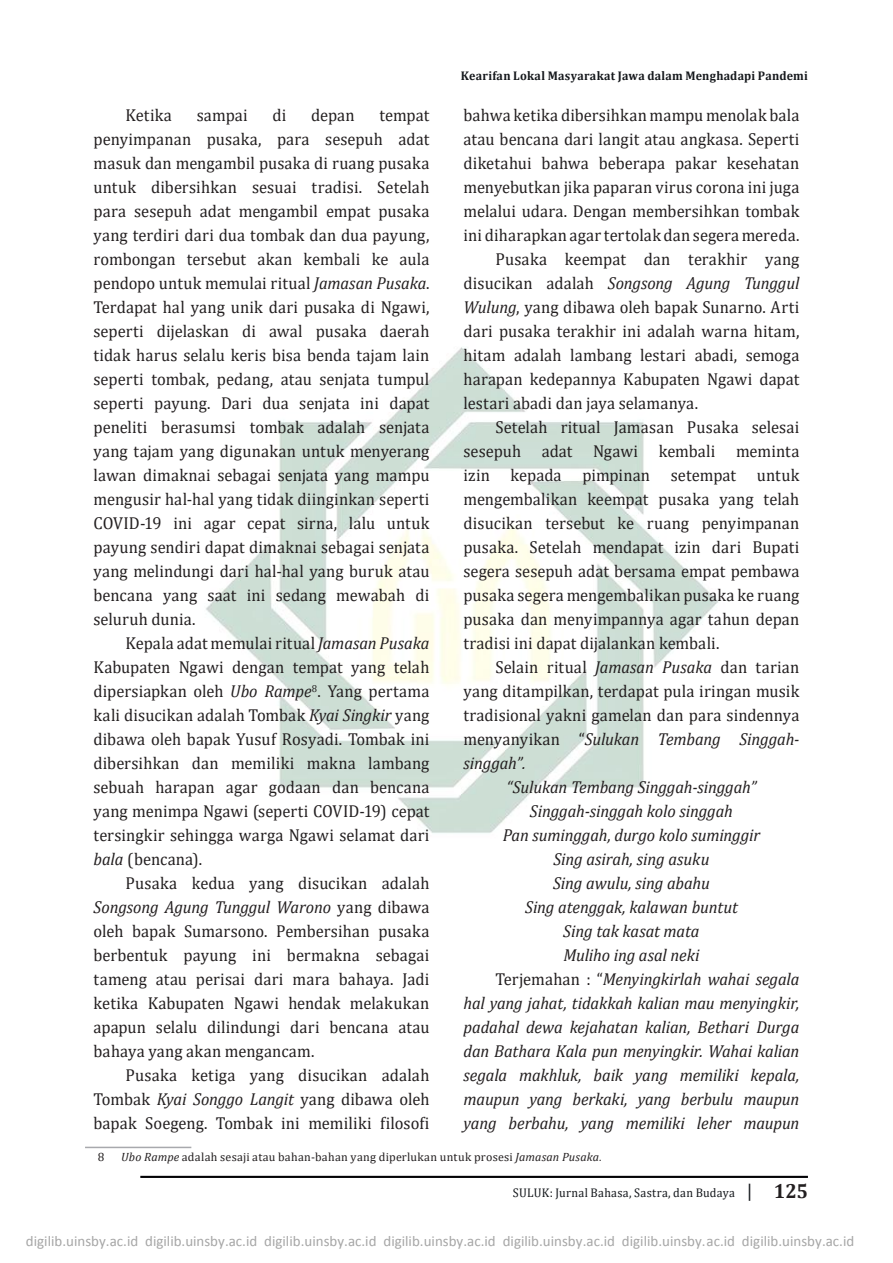
<style>
.page{position:relative;width:893px;height:1263px;background:#fff}
.page>*{position:absolute;margin:0;border:0;box-sizing:border-box;transform-origin:0 0}
.t1{font:17.4px/24px "Cambria";letter-spacing:.005em;color:#231f20;text-align:justify;scale:.95 1}
.t2{font:italic 17.4px "Cambria";letter-spacing:-.01em;color:#231f20;scale:.95 1}
.t3{font:15px "Calibri";color:#a6a6a6}
.t4{font:700 12.6px "Cambria";letter-spacing:.02em;color:#15181c;scale:.95 1}
.t5{font:12.6px "Cambria";letter-spacing:.025em;color:#15181c;scale:.95 1}
.t6{font:12px "Cambria";letter-spacing:.02em;color:#231f20}
.s1{font-style:normal}
.s2{font-style:italic}
.s3{font-family:"Times New Roman"}
.s4{font-size:18.9px}
.s5{font-weight:700;font-size:20.4px;color:#231f20}
</style>
<div class="page">
<img style="left:206px;top:347px;width:512px;height:486px">
<hr style="left:140px;top:1176px;width:668px;height:2px;background:#020205">
<hr style="left:85px;top:1147px;width:106px;height:1px;background:#a8a9ad">
<p class="t4" style="left:461px;top:66px;width:367px">Kearifan Lokal Masyarakat Jawa dalam Menghadapi Pandemi</p>
<p class="t1" style="left:125px;top:103px;width:51px">Ketika</p>
<p class="t1" style="left:197px;top:103px;width:55px">sampai</p>
<p class="t1" style="left:273px;top:103px;width:16px">di</p>
<p class="t1" style="left:311px;top:103px;width:47px">depan</p>
<p class="t1" style="left:463px;top:103px;width:355px">bahwa ketika dibersihkan mampu menolak bala</p>
<p class="t1" style="left:463px;top:127px;width:355px">atau bencana dari langit atau angkasa. Seperti</p>
<p class="t1" style="left:463px;top:151px;width:355px">diketahui bahwa beberapa pakar kesehatan</p>
<p class="t1" style="left:463px;top:175px;width:355px">menyebutkan jika paparan virus corona ini juga</p>
<p class="t1" style="left:463px;top:199px;width:355px">melalui udara. Dengan membersihkan tombak</p>
<p class="t1" style="left:463px;top:223px;width:355px">ini diharapkan agar tertolak dan segera mereda.</p>
<p class="t1" style="left:495px;top:247px;width:322px">Pusaka keempat dan terakhir yang</p>
<p class="t2" style="left:463px;top:271px;width:355px"><span class="s1">disucikan adalah</span> Songsong Agung Tunggul</p>
<p class="t1" style="left:463px;top:295px;width:355px"><span class="s2">Wulung</span>, yang dibawa oleh bapak Sunarno. Arti</p>
<p class="t1" style="left:463px;top:319px;width:355px">dari pusaka terakhir ini adalah warna hitam,</p>
<p class="t1" style="left:463px;top:343px;width:355px">hitam adalah lambang lestari abadi, semoga</p>
<p class="t1" style="left:463px;top:367px;width:355px">harapan kedepannya Kabupaten Ngawi dapat</p>
<p class="t1" style="left:463px;top:391px;width:248px">lestari abadi dan jaya selamanya.</p>
<p class="t1" style="left:495px;top:415px;width:322px">Setelah ritual Jamasan Pusaka selesai</p>
<p class="t1" style="left:463px;top:439px;width:355px">sesepuh adat Ngawi kembali meminta</p>
<p class="t1" style="left:463px;top:463px;width:355px">izin kepada pimpinan setempat untuk</p>
<p class="t1" style="left:463px;top:487px;width:355px">mengembalikan keempat pusaka yang telah</p>
<p class="t1" style="left:463px;top:511px;width:355px">disucikan tersebut ke ruang penyimpanan</p>
<p class="t1" style="left:463px;top:535px;width:355px">pusaka. Setelah mendapat izin dari Bupati</p>
<p class="t1" style="left:463px;top:559px;width:355px">segera sesepuh adat bersama empat pembawa</p>
<p class="t1" style="left:463px;top:583px;width:355px">pusaka segera mengembalikan pusaka ke ruang</p>
<p class="t1" style="left:463px;top:607px;width:355px">pusaka dan menyimpannya agar tahun depan</p>
<p class="t1" style="left:463px;top:631px;width:271px">tradisi ini dapat dijalankan kembali.</p>
<p class="t1" style="left:495px;top:655px;width:322px">Selain ritual <span class="s2">Jamasan Pusaka</span> dan tarian</p>
<p class="t1" style="left:463px;top:679px;width:355px">yang ditampilkan, terdapat pula iringan musik</p>
<p class="t1" style="left:463px;top:703px;width:355px">tradisional yakni gamelan dan para sindennya</p>
<p class="t2" style="left:463px;top:727px;width:355px"><span class="s1">menyanyikan “</span>Sulukan Tembang Singgah-</p>
<p class="t2" style="left:463px;top:751px;width:67px">singgah”.</p>
<p class="t2" style="left:506px;top:775px;width:265px">“Sulukan Tembang Singgah-singgah”</p>
<p class="t2" style="left:530px;top:799px;width:215px">Singgah-singgah kolo singgah</p>
<p class="t2" style="left:503px;top:823px;width:272px">Pan suminggah, durgo kolo suminggir</p>
<p class="t2" style="left:553px;top:847px;width:166px">Sing asirah, sing asuku</p>
<p class="t2" style="left:553px;top:871px;width:167px">Sing awulu, sing abahu</p>
<p class="t2" style="left:525px;top:895px;width:225px">Sing atenggak, kalawan buntut</p>
<p class="t2" style="left:563px;top:919px;width:145px">Sing tak kasat mata</p>
<p class="t2" style="left:563px;top:943px;width:145px">Muliho ing asal neki</p>
<p class="t2" style="left:495px;top:967px;width:322px"><span class="s1">Terjemahan : “</span>Menyingkirlah wahai segala</p>
<p class="t2" style="left:463px;top:991px;width:355px">hal yang jahat, tidakkah kalian mau menyingkir,</p>
<p class="t2" style="left:463px;top:1015px;width:355px">padahal dewa kejahatan kalian, Bethari Durga</p>
<p class="t2" style="left:463px;top:1039px;width:355px">dan Bathara Kala pun menyingkir. Wahai kalian</p>
<p class="t2" style="left:463px;top:1063px;width:355px">segala makhluk, baik yang memiliki kepala,</p>
<p class="t2" style="left:463px;top:1087px;width:355px">maupun yang berkaki, yang berbulu maupun</p>
<p class="t2" style="left:463px;top:1111px;width:355px">yang berbahu, yang memiliki leher maupun</p>
<p class="t1" style="left:94px;top:103px;width:355px;text-indent:286px">tempat penyimpanan pusaka, para sesepuh adat masuk dan mengambil pusaka di ruang pusaka untuk dibersihkan sesuai tradisi. Setelah para sesepuh adat mengambil empat pusaka yang terdiri dari dua tombak dan dua payung, rombongan tersebut akan kembali ke aula pendopo untuk memulai ritual <span class="s2">Jamasan Pusaka</span>.<br>Terdapat hal yang unik dari pusaka di Ngawi, seperti dijelaskan di awal pusaka daerah tidak harus selalu keris bisa benda tajam lain seperti tombak, pedang, atau senjata tumpul seperti payung. Dari dua senjata ini dapat peneliti berasumsi tombak adalah senjata yang tajam yang digunakan untuk menyerang lawan dimaknai sebagai senjata yang mampu mengusir hal-hal yang tidak diinginkan seperti COVID-19 ini agar cepat sirna, lalu untuk payung sendiri dapat dimaknai sebagai senjata yang melindungi dari hal-hal yang buruk atau bencana yang saat ini sedang mewabah di seluruh dunia.</p>
<p class="t1" style="left:94px;top:631px;width:355px;text-indent:32px">Kepala adat memulai ritual <span class="s2">Jamasan Pusaka </span>Kabupaten Ngawi dengan tempat yang telah dipersiapkan oleh <span class="s2">Ubo Rampe</span><sup>8</sup>. Yang pertama kali disucikan adalah Tombak <span class="s2">Kyai Singkir</span> yang dibawa oleh bapak Yusuf Rosyadi. Tombak ini dibersihkan dan memiliki makna lambang sebuah harapan agar godaan dan bencana yang menimpa Ngawi (seperti COVID-19) cepat tersingkir sehingga warga Ngawi selamat dari <span class="s2">bala</span> (bencana).</p>
<p class="t1" style="left:94px;top:871px;width:355px;text-indent:32px">Pusaka kedua yang disucikan adalah <span class="s2">Songsong Agung Tunggul Warono</span> yang dibawa oleh bapak Sumarsono. Pembersihan pusaka berbentuk payung ini bermakna sebagai tameng atau perisai dari mara bahaya. Jadi ketika Kabupaten Ngawi hendak melakukan apapun selalu dilindungi dari bencana atau bahaya yang akan mengancam.</p>
<p class="t1" style="left:94px;top:1063px;width:355px;text-indent:32px">Pusaka ketiga yang disucikan adalah Tombak <span class="s2">Kyai Songgo Langit</span> yang dibawa oleh bapak Soegeng. Tombak ini memiliki filosofi</p>
<p class="t6" style="left:98px;top:1150px;width:8px">8</p>
<p class="t6" style="left:121px;top:1150px;width:482px"><span class="s2">Ubo Rampe</span> adalah sesaji atau bahan-bahan yang diperlukan untuk prosesi <span class="s2">Jamasan Pusaka</span><span class="s3">.</span></p>
<p class="t5" style="left:513px;top:1185px;width:312px">SULUK: Jurnal Bahasa, Sastra, dan Budaya <span class="s4">|</span> <span class="s5">125</span></p>
<p class="t3" style="left:26px;top:1235px;width:830px">digilib.uinsby.ac.id digilib.uinsby.ac.id digilib.uinsby.ac.id digilib.uinsby.ac.id digilib.uinsby.ac.id digilib.uinsby.ac.id digilib.uinsby.ac.id</p>
</div>
